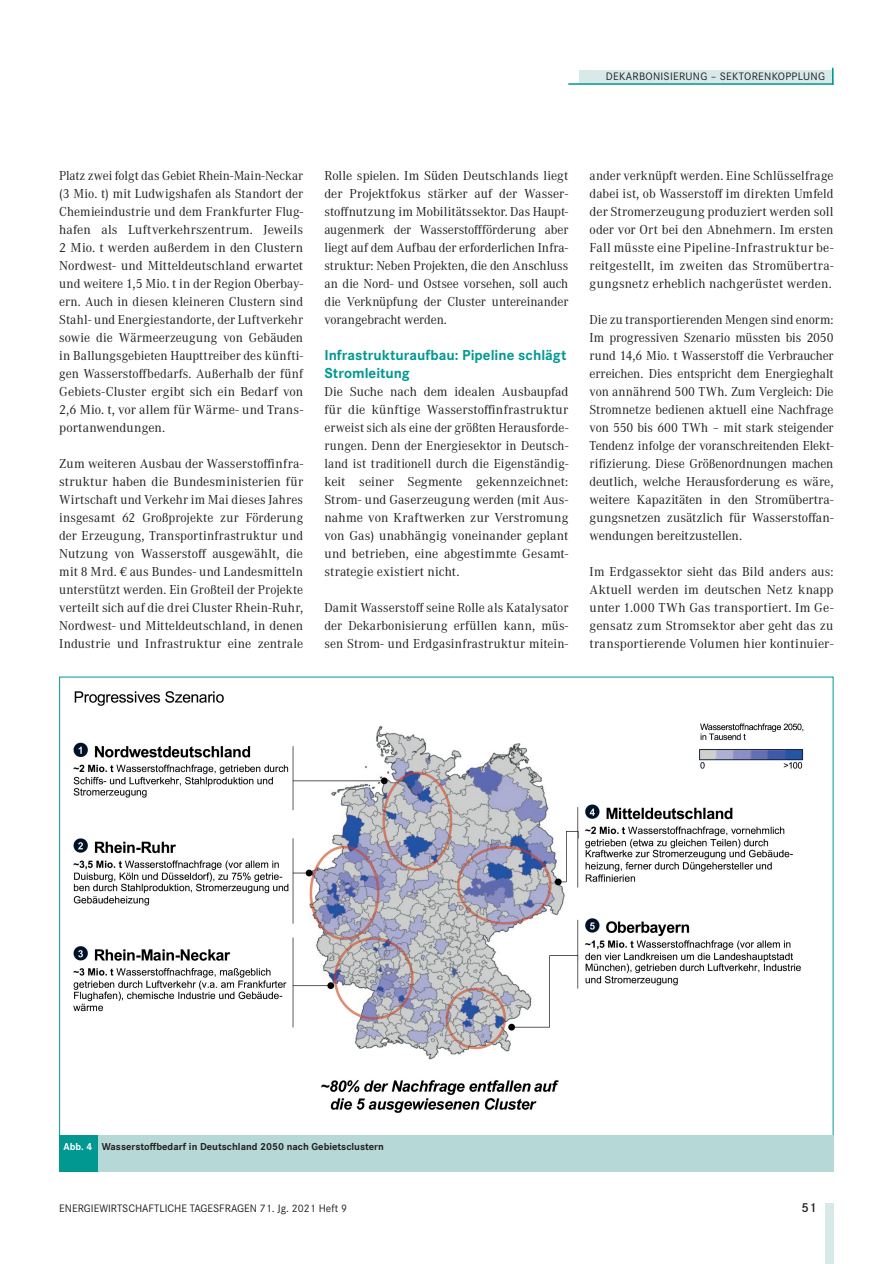
<style>
.page{position:relative;width:894px;height:1264px;background:#fff}
.page>*{position:absolute;margin:0;border:0;box-sizing:border-box;transform-origin:0 0}
.t1{font:700 15px/18px "Corporate S";color:#009891}
.t2{font:13.5px/18px "Corporate A";letter-spacing:.005em;color:#231f20;text-align:justify}
.t3{font:13.5px/18px "Corporate A";letter-spacing:.005em;color:#231f20;text-align:justify;scale:.96 1}
.t4{font:600 13.5px "Corporate S";color:#231f20}
.t5{font:11.25px "Corporate S";color:#231f20}
.t6{font:11.25px "Corporate S";letter-spacing:.025em;color:#231f20}
.t7{font:700 10.5px "Corporate S";color:#231f20}
.s1{color:#fff}
</style>
<div class="page">
<div style="left:579px;top:71px;width:254px;height:13px;background:#d7eae9"></div>
<hr style="left:568px;top:83px;width:265px;height:2px;background:#009891">
<svg style="left:832px;top:68px;width:1px;height:17px"></svg>
<div style="left:825px;top:1203px;width:8px;height:61px;background:#d7eae9"></div>
<img style="left:73px;top:691px;width:731px;height:422px">
<div style="left:97px;top:1135px;width:736px;height:36px;background:#b6d8d6"></div>
<div style="left:59px;top:1135px;width:38px;height:36px;background:#009891"></div>
<p class="t6" style="left:606px;top:70px;width:220px">DEKARBONISIERUNG – SEKTORENKOPPLUNG</p>
<p class="t3" style="left:59px;top:167px;width:255px">Platz zwei folgt das Gebiet Rhein-Main-Neckar (3 Mio. t) mit Ludwigshafen als Standort der Chemieindustrie und dem Frankfurter Flug&shy;hafen als Luftverkehrszentrum. Jeweils 2 Mio. t werden außerdem in den Clustern Nordwest- und Mitteldeutschland erwartet und weitere 1,5 Mio. t in der Region Oberbay&shy;ern. Auch in diesen kleineren Clustern sind Stahl- und Energiestandorte, der Luftverkehr sowie die Wärmeerzeugung von Gebäuden in Ballungsgebieten Haupttreiber des künfti&shy;gen Wasserstoffbedarfs. Außerhalb der fünf Gebiets-Cluster ergibt sich ein Bedarf von 2,6 Mio. t, vor allem für Wärme- und Trans&shy;portanwendungen.</p>
<p class="t2" style="left:59px;top:455px;width:245px">Zum weiteren Ausbau der Wasserstoffinfra&shy;struktur haben die Bundesministerien für Wirtschaft und Verkehr im Mai dieses Jahres insgesamt 62 Großprojekte zur Förderung der Erzeugung, Transportinfrastruktur und Nutzung von Wasserstoff ausgewählt, die mit 8 Mrd. € aus Bundes- und Landesmitteln unterstützt werden. Ein Großteil der Projekte verteilt sich auf die drei Cluster Rhein-Ruhr, Nordwest- und Mitteldeutschland, in denen Industrie und Infrastruktur eine zentrale</p>
<p class="t2" style="left:324px;top:167px;width:245px">Rolle spielen. Im Süden Deutschlands liegt der Projektfokus stärker auf der Wasser&shy;stoffnutzung im Mobilitätssektor. Das Haupt&shy;augenmerk der Wasserstoffförderung aber liegt auf dem Aufbau der erforderlichen Infra&shy;struktur: Neben Projekten, die den Anschluss an die Nord- und Ostsee vorsehen, soll auch die Verknüpfung der Cluster untereinander vorangebracht werden.</p>
<p class="t1" style="left:324px;top:346px;width:244px">Infrastrukturaufbau: Pipeline schlägt<br>Stromleitung</p>
<p class="t2" style="left:324px;top:383px;width:245px">Die Suche nach dem idealen Ausbaupfad für die künftige Wasserstoffinfrastruktur erweist sich als eine der größten Herausforde&shy;rungen. Denn der Energiesektor in Deutsch&shy;land ist traditionell durch die Eigenständig&shy;keit seiner Segmente gekennzeichnet:<br>Strom- und Gaserzeugung werden (mit Aus&shy;nahme von Kraftwerken zur Verstromung von Gas) unabhängig voneinander geplant und betrieben, eine abgestimmte Gesamt&shy;strategie existiert nicht.</p>
<p class="t2" style="left:324px;top:599px;width:245px">Damit Wasserstoff seine Rolle als Katalysator der Dekarbonisierung erfüllen kann, müs&shy;sen Strom- und Erdgasinfrastruktur mitein-</p>
<p class="t2" style="left:589px;top:167px;width:245px">ander verknüpft werden. Eine Schlüsselfrage dabei ist, ob Wasserstoff im direkten Umfeld der Stromerzeugung produziert werden soll oder vor Ort bei den Abnehmern. Im ersten Fall müsste eine Pipeline-Infrastruktur be&shy;reitgestellt, im zweiten das Stromübertra&shy;gungsnetz erheblich nachgerüstet werden.</p>
<p class="t2" style="left:589px;top:311px;width:245px">Die zu transportierenden Mengen sind enorm:<br>Im progressiven Szenario müssten bis 2050 rund 14,6 Mio. t Wasserstoff die Verbraucher erreichen. Dies entspricht dem Energieghalt von annährend 500 TWh. Zum Vergleich: Die Stromnetze bedienen aktuell eine Nachfrage von 550 bis 600 TWh – mit stark steigender Tendenz infolge der voranschreitenden Elekt&shy;rifizierung. Diese Größenordnungen machen deutlich, welche Herausforderung es wäre, weitere Kapazitäten in den Stromübertra&shy;gungsnetzen zusätzlich für Wasserstoffan&shy;wendungen bereitzustellen.</p>
<p class="t2" style="left:589px;top:563px;width:245px">Im Erdgassektor sieht das Bild anders aus:<br>Aktuell werden im deutschen Netz knapp unter 1.000 TWh Gas transportiert. Im Ge&shy;gensatz zum Stromsektor aber geht das zu transportierende Volumen hier kontinuier-</p>
<p class="t7" style="left:63px;top:1140px;width:322px"><span class="s1">Abb. 4</span> Wasserstoffbedarf in Deutschland 2050 nach Gebietsclustern</p>
<p class="t5" style="left:59px;top:1201px;width:289px">ENERGIEWIRTSCHAFTLICHE TAGESFRAGEN 71. Jg. 2021 Heft 9</p>
<p class="t4" style="left:801px;top:1200px;width:16px">51</p>
</div>
